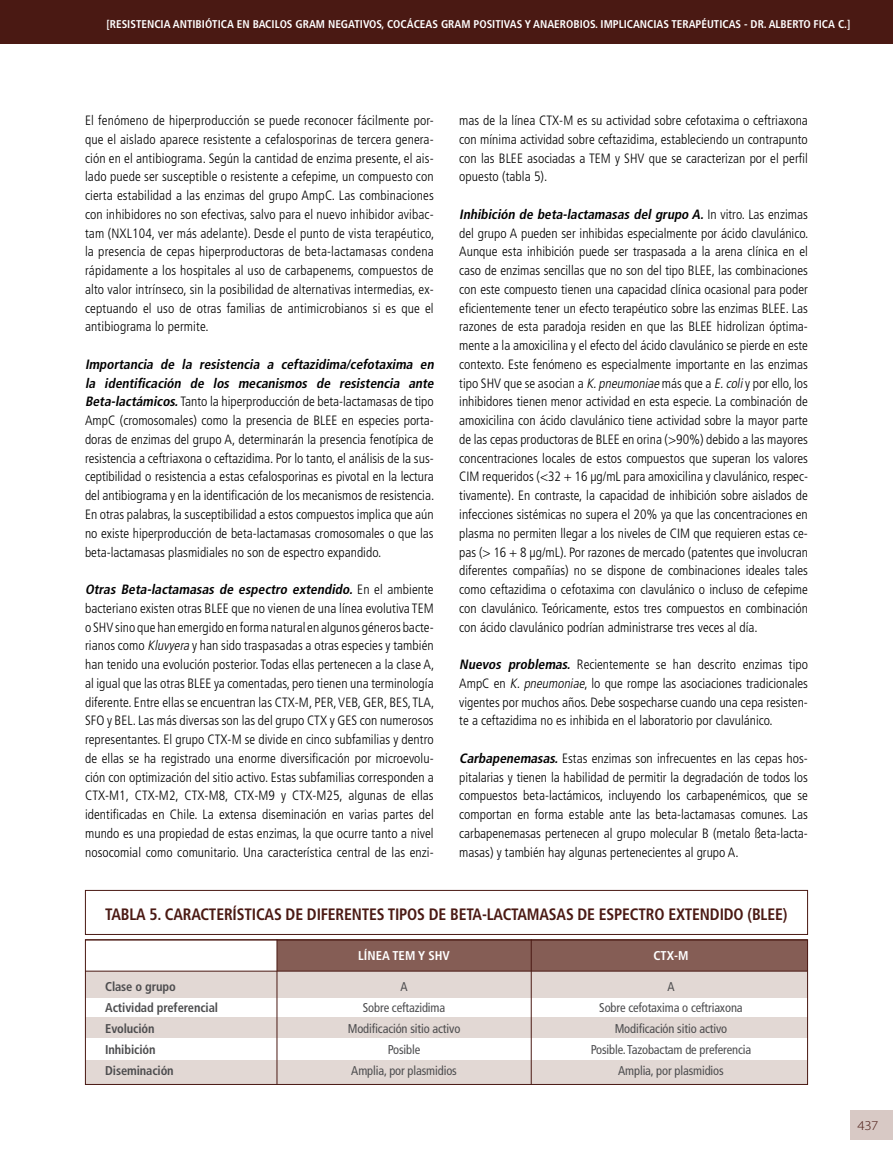
<style>
.page{position:relative;width:893px;height:1170px;background:#fff}
.page>*{position:absolute;margin:0;border:0;box-sizing:border-box;transform-origin:0 0}
.t1{font:700 condensed 16.5px "Frutiger";letter-spacing:-.01em;color:#4a1913;scale:.95 1}
.t2{font:300 condensed 13.5px/18.8px "Frutiger";color:#000;text-align:justify}
.t3{font:300 13.5px "Myriad Pro";color:#4a1913;scale:1.1 1}
.t4{font:condensed 12.75px/21px "Frutiger";letter-spacing:-.01em;color:#4d4d4f;text-align:center}
.t5{font:700 condensed 12.75px/21px "Frutiger";letter-spacing:-.01em;color:#4d4d4f}
.t6{font:700 condensed 12.75px "Frutiger";color:#fff}
.t7{font:700 condensed 11.25px "Frutiger";color:#fff}
.s1{font-weight:700;font-style:italic}
.s2{font-style:italic}
</style>
<div class="page">
<div style="left:850px;top:1110px;width:43px;height:30px;background:#d8c9c5"></div>
<div style="left:0;top:0;width:893px;height:44px;background:#4a1913"></div>
<div style="left:85px;top:971px;width:722px;height:26px;background:#e2d8d4"></div>
<div style="left:85px;top:1017px;width:722px;height:20px;background:#e2d8d4"></div>
<div style="left:85px;top:1060px;width:722px;height:24px;background:#e2d8d4"></div>
<div style="left:277px;top:939px;width:530px;height:31px;background:#855d55"></div>
<div style="left:85px;top:939px;width:723px;height:145px;border:1px solid #4a1913"></div>
<div style="left:85px;top:890px;width:723px;height:44px;border:1px solid #4a1913"></div>
<hr style="left:277px;top:939px;width:1px;height:145px;background:#4a1913">
<hr style="left:531px;top:939px;width:1px;height:145px;background:#4a1913">
<hr style="left:85px;top:939px;width:722px;height:1px;background:#4a1913">
<hr style="left:85px;top:970px;width:722px;height:1px;background:#4a1913">
<p class="t7" style="left:106px;top:17px;width:16px">[RESISTENCIA</p>
<p class="t7" style="left:173px;top:17px;width:7px">ANTI</p>
<p class="t7" style="left:196px;top:17px;width:13px">BIÓTICA</p>
<p class="t7" style="left:237px;top:17px;width:29px">EN BACILOS</p>
<p class="t7" style="left:296px;top:17px;width:16px">GRAM</p>
<p class="t7" style="left:328px;top:17px;width:7px">NEGATIVOS</p>
<p class="t7" style="left:382px;top:17px;width:39px">, COCÁCEAS</p>
<p class="t7" style="left:441px;top:17px;width:16px">GRAM</p>
<p class="t7" style="left:474px;top:17px;width:13px">POSITIVAS</p>
<p class="t7" style="left:525px;top:17px;width:17px">Y ANAERO</p>
<p class="t7" style="left:573px;top:17px;width:52px">BIOS. IMPLICANCIAS</p>
<p class="t7" style="left:671px;top:17px;width:7px">TERA</p>
<p class="t7" style="left:696px;top:17px;width:18px">PÉUTICAS</p>
<p class="t7" style="left:744px;top:17px;width:50px">- DR. ALBERTO</p>
<p class="t7" style="left:814px;top:17px;width:12px">FICA</p>
<p class="t7" style="left:838px;top:17px;width:14px">C.]</p>
<p class="t2" style="left:85px;top:111px;width:351px">El fenómeno de hiperproducción se puede reconocer fácilmente por&shy;que el aislado aparece resistente a cefalosporinas de tercera genera&shy;ción en el antibiograma. Según la cantidad de enzima presente, el ais&shy;lado puede ser susceptible o resistente a cefepime, un compuesto con cierta estabilidad a las enzimas del grupo AmpC. Las combinaciones con inhibidores no son efectivas, salvo para el nuevo inhibidor avibac&shy;tam (NXL104, ver más adelante). Desde el punto de vista terapéutico, la presencia de cepas hiperproductoras de beta-lactamasas condena rápidamente a los hospitales al uso de carbapenems, compuestos de alto valor intrínseco, sin la posibilidad de alternativas intermedias, ex&shy;ceptuando el uso de otras familias de antimicrobianos si es que el antibiograma lo permite.</p>
<p class="t2" style="left:85px;top:355px;width:353px;text-align:left"><span class="s1">Importancia de la resistencia a ceftazidima/cefotaxima en la identificación de los mecanismos de resistencia ante beta-lactámicos.</span>Tanto la hiperproducción de beta-lactamasas de tipo AmpC (cromosomales) como la presencia de BLEE en especies porta&shy;doras de enzimas del grupo A, determinarán la presencia fenotípica de resistencia a ceftriaxona o ceftazidima. Por lo tanto, el análisis de la sus&shy;ceptibilidad o resistencia a estas cefalosporinas es pivotal en la lectura del antibiograma y en la identificación de los mecanismos de resistencia.<br>En otras palabras, la susceptibilidad a estos compuestos implica que aún no existe hiperproducción de beta-lactamasas cromosomales o que las beta-lactamasas plasmidiales no son de espectro expandido.</p>
<p class="t2" style="left:85px;top:580px;width:351px"><span class="s1">Otras Beta-lactamasas de espectro extendido.</span> E n e l a m b i e n t e bacteriano existen otras BLEE que no vienen de una línea evolutiva TEM o SHV sino que han emergido en forma natural en algunos géneros bacte&shy;rianos como <span class="s2">Kluvyera</span> y han sido traspasadas a otras especies y también han tenido una evolución posterior. Todas ellas pertenecen a la clase A, al igual que las otras BLEE ya comentadas, pero tienen una terminología diferente. Entre ellas se encuentran las CTX-M, PER, VEB, GER, BES, TLA, SFO y BEL. Las más diversas son las del grupo CTX y GES con numerosos representantes. El grupo CTX-M se divide en cinco subfamilias y dentro de ellas se ha registrado una enorme diversificación por microevolu&shy;ción con optimización del sitio activo. Estas subfamilias corresponden a CTX-M1, CTX-M2, CTX-M8, CTX-M9 y CTX-M25, algunas de ellas identificadas en Chile. La extensa diseminación en varias partes del mundo es una propiedad de estas enzimas, la que ocurre tanto a nivel nosocomial como comunitario. Una característica central de las enzi-</p>
<p class="t2" style="left:459px;top:111px;width:350px">mas de la línea CTX-M es su actividad sobre cefotaxima o ceftriaxona con mínima actividad sobre ceftazidima, estableciendo un contrapunto con las BLEE asociadas a TEM y SHV que se caracterizan por el perfil opuesto (tabla 5).</p>
<p class="t2" style="left:459px;top:205px;width:351px"><span class="s1">Inhibición de beta-lactamasas del grupo A.</span> I n v i t r o . L a s e n z i m a s del grupo A pueden ser inhibidas especialmente por ácido clavulánico.<br>Aunque esta inhibición puede ser traspasada a la arena clínica en el caso de enzimas sencillas que no son del tipo BLEE, las combinaciones con este compuesto tienen una capacidad clínica ocasional para poder eficientemente tener un efecto terapéutico sobre las enzimas BLEE. Las razones de esta paradoja residen en que las BLEE hidrolizan óptima&shy;mente a la amoxicilina y el efecto del ácido clavulánico se pierde en este contexto. Este fenómeno es especialmente importante en las enzimas tipo SHV que se asocian a <span class="s2">K.pneumoniae</span> más que a <span class="s2">E.coli</span>y por ello, los inhibidores tienen menor actividad en esta especie. La combinación de amoxicilina con ácido clavulánico tiene actividad sobre la mayor parte de las cepas productoras de BLEE en orina (&gt;90%) debido a las mayores concentraciones locales de estos compuestos que superan los valores CIM requeridos (&lt;32 + 16 µg/mL para amoxicilina y clavulánico, respec&shy;tivamente). En contraste, la capacidad de inhibición sobre aislados de infecciones sistémicas no supera el 20% ya que las concentraciones en plasma no permiten llegar a los niveles de CIM que requieren estas ce&shy;pas (&gt; 16 + 8 µg/mL). Por razones de mercado (patentes que involucran diferentes compañías) no se dispone de combinaciones ideales tales como ceftazidima o cefotaxima con clavulánico o incluso de cefepime con clavulánico. Teóricamente, estos tres compuestos en combinación con ácido clavulánico podrían administrarse tres veces al día.</p>
<p class="t2" style="left:459px;top:655px;width:350px"><span class="s1">Nuevos problemas.</span> Recientemente se han descrito enzimas tipo AmpC en <span class="s2">K. pneumoniae</span>, lo que rompe las asociaciones tradicionales vigentes por muchos años. Debe sospecharse cuando una cepa resisten&shy;te a ceftazidima no es inhibida en el laboratorio por clavulánico.</p>
<p class="t2" style="left:459px;top:749px;width:350px"><span class="s1">Carbapenemasas.</span> Estas enzimas son infrecuentes en las cepas hos&shy;pitalarias y tienen la habilidad de permitir la degradación de todos los compuestos beta-lactámicos, incluyendo los carbapenémicos, que se comportan en forma estable ante las beta-lactamasas comunes. Las carbapenemasas pertenecen al grupo molecular B (metalo ßeta-lacta&shy;masas) y también hay algunas pertenecientes al grupo A.</p>
<p class="t1" style="left:105px;top:903px;width:82px">TABLA 5. CARACTER</p>
<p class="t1" style="left:233px;top:903px;width:14px">ÍSTICAS</p>
<p class="t1" style="left:286px;top:903px;width:32px">DE DIFERENTES</p>
<p class="t1" style="left:388px;top:903px;width:115px">TIPOS DE BETA-LACTAMASAS</p>
<p class="t1" style="left:578px;top:903px;width:57px">DE ESPECTRO</p>
<p class="t1" style="left:668px;top:903px;width:28px">EXTENDIDO</p>
<p class="t1" style="left:747px;top:903px;width:43px">(BLEE)</p>
<p class="t6" style="left:358px;top:948px;width:18px">LÍNEA</p>
<p class="t6" style="left:392px;top:948px;width:59px">TEM Y SHV</p>
<p class="t6" style="left:653px;top:947px;width:36px">CTX-M</p>
<p class="t5" style="left:105px;top:975px;width:114px">CLASE O GRUPO<br>ACTIVIDAD PREFERENCIAL<br>EVOLUCIÓN<br>INHIBICIÓN<br>DISEMINACIÓN</p>
<p class="t4" style="left:348px;top:975px;width:114px">A<br>Sobre ceftazidima<br>Modificación sitio activo<br>Posible<br>Amplia, por plasmidios</p>
<p class="t4" style="left:591px;top:975px;width:162px">A<br>Sobre cefotaxima o ceftriaxona<br>Modificación sitio activo<br>Posible. Tazobactam de preferencia<br>Amplia, por plasmidios</p>
<p class="t3" style="left:857px;top:1117px;width:21px">437</p>
</div>
